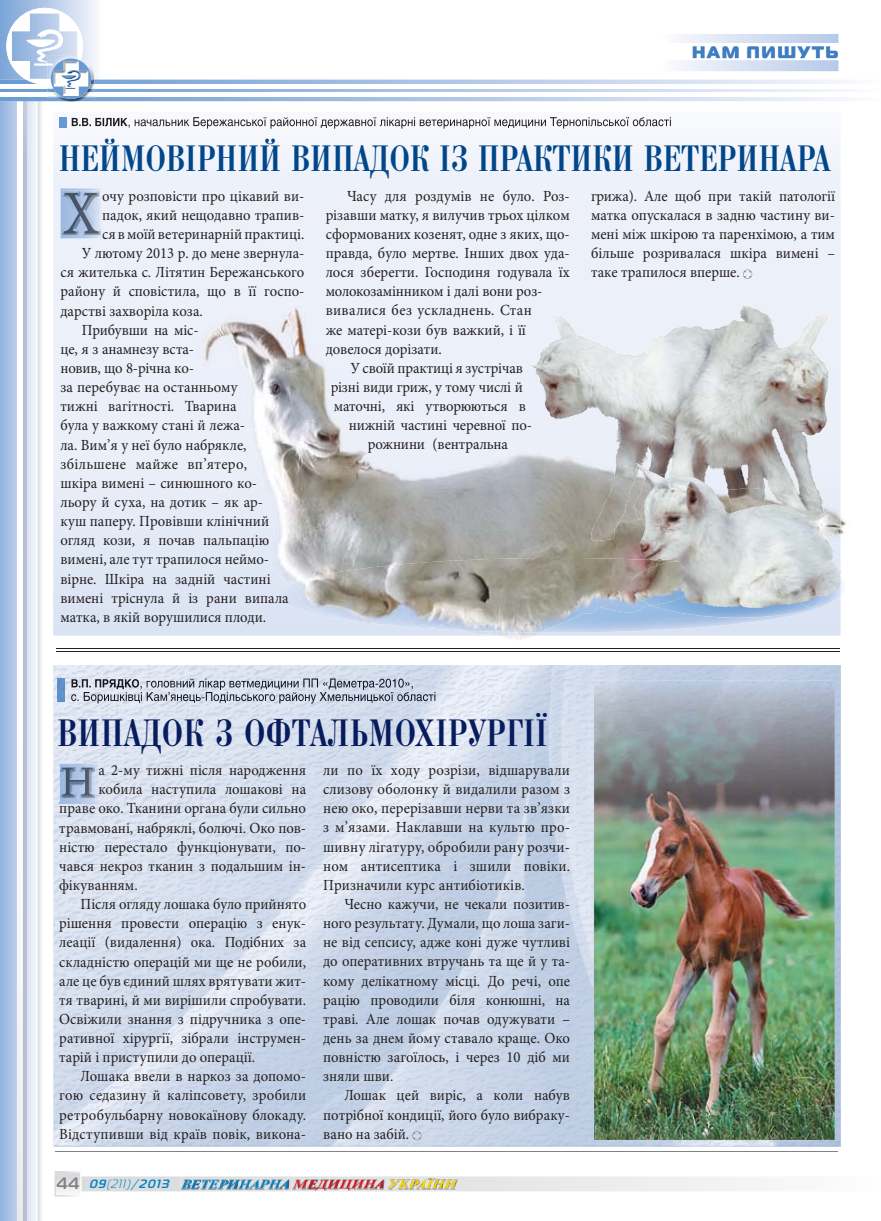
<style>
.page{position:relative;width:881px;height:1221px;background:#fff}
.page>*{position:absolute;margin:0;border:0;box-sizing:border-box;transform-origin:0 0}
.t1{font:40.5px "Bodoni Cond C";letter-spacing:.03em;color:#071c5d}
.t2{font:39px "Bodoni Cond C";letter-spacing:.02em;color:#004689}
.t3{font:16.5px "Magistral Black C";letter-spacing:.1em;color:#659ad2}
.t4{font:15.45px/19.2px "Minion Pro";color:#231f20;text-align:justify;scale:.95 1}
.t5{font:15.45px "Minion Pro";letter-spacing:.02em;color:#231f20;scale:.95 1}
.t6{font:italic 700 12px "Magistral C";color:#0082c4}
.s1{font-style:normal;font-size:16.5px;color:#808285}
.s2{font-weight:400}
</style>
<div class="page">
<img style="left:0;top:0;width:846px;height:1220px">
<img style="left:635px;top:463px;width:29px;height:97px">
<p class="t3" style="left:691px;top:42px;width:148px">НАМ ПИШУТЬ</p>
<h2 class="t2" style="left:59px;top:138px;width:771px">НЕЙМОВІРНИЙ ВИПАДОК ІЗ ПРАКТИКИ ВЕТЕРИНАРА</h2>
<p class="t4" style="left:102px;top:186px;width:214px">очу розповісти про цікавий ви-</p>
<p class="t4" style="left:102px;top:205px;width:214px">падок, який нещодавно трапив-</p>
<p class="t4" style="left:102px;top:224px;width:214px">ся в моїй ветеринарній практиці.</p>
<p class="t4" style="left:82px;top:244px;width:236px">У лютому 2013 р. до мене звернула-</p>
<p class="t4" style="left:60px;top:263px;width:258px">ся жителька с. Літятин Бережанського</p>
<p class="t4" style="left:60px;top:282px;width:258px">району й сповістила, що в її гос по-</p>
<p class="t4" style="left:60px;top:301px;width:151px">дарстві захворіла коза.</p>
<p class="t4" style="left:82px;top:320px;width:124px">Прибувши на міс-</p>
<p class="t4" style="left:60px;top:339px;width:142px">це, я з анамнезу вста-</p>
<p class="t4" style="left:60px;top:358px;width:142px">новив, що 8-річна ко-</p>
<p class="t4" style="left:60px;top:378px;width:188px">за перебуває на останньому</p>
<p class="t4" style="left:60px;top:397px;width:187px">тижні вагітності. Тварина</p>
<p class="t4" style="left:60px;top:416px;width:196px">була у важкому стані й лежа-</p>
<p class="t4" style="left:60px;top:435px;width:197px">ла. Вим’я у неї було набрякле,</p>
<p class="t5" style="left:60px;top:453px;width:198px">збільшене майже вп’ятеро,</p>
<p class="t4" style="left:60px;top:473px;width:208px">шкіра вимені – синюшного ко-</p>
<p class="t4" style="left:60px;top:492px;width:215px">льору й суха, на дотик – як ар-</p>
<p class="t4" style="left:60px;top:511px;width:221px">куш паперу. Провівши клінічний</p>
<p class="t4" style="left:60px;top:531px;width:221px">огляд кози, я почав пальпацію</p>
<p class="t4" style="left:60px;top:550px;width:221px">вимені, але тут трапилося неймо-</p>
<p class="t4" style="left:60px;top:569px;width:223px">вірне. Шкіра на задній частині</p>
<p class="t4" style="left:60px;top:588px;width:241px">вимені тріснула й із рани випала</p>
<p class="t4" style="left:60px;top:607px;width:218px">матка, в якій ворушилися плоди.</p>
<p class="t4" style="left:347px;top:186px;width:236px">Часу для роздумів не було. Роз-</p>
<p class="t4" style="left:325px;top:205px;width:258px">різавши матку, я вилучив трьох цілком</p>
<p class="t4" style="left:325px;top:224px;width:258px">сформованих козенят, одне з яких, що-</p>
<p class="t4" style="left:325px;top:243px;width:258px">правда, було мертве. Інших двох уда-</p>
<p class="t4" style="left:325px;top:263px;width:258px">лося зберегти. Господиня годувала їх</p>
<p class="t4" style="left:325px;top:282px;width:229px">молокозамінником і далі вони роз-</p>
<p class="t5" style="left:325px;top:300px;width:218px">вивалися без ускладнень. Стан</p>
<p class="t4" style="left:325px;top:320px;width:212px">же матері-кози був важкий, і її</p>
<p class="t4" style="left:325px;top:339px;width:124px">довелося дорізати.</p>
<p class="t4" style="left:350px;top:358px;width:183px">У своїй практиці я зустрічав</p>
<p class="t4" style="left:330px;top:377px;width:204px">різні види гриж, у тому числі й</p>
<p class="t4" style="left:333px;top:396px;width:204px">маточні, які утворюються в</p>
<p class="t4" style="left:348px;top:416px;width:194px">нижній частині черевної по-</p>
<p class="t4" style="left:367px;top:435px;width:149px">рожнини (вентральна</p>
<p class="t4" style="left:590px;top:186px;width:258px">грижа). Але щоб при такій патології матка опускалася в задню частину ви&shy;мені між шкірою та паренхімою, а тим більше розривалася шкіра вимені – таке трапилося вперше.</p>
<h1 class="t1" style="left:57px;top:711px;width:490px">ВИПАДОК З ОФТАЛЬМОХІРУРГІЇ</h1>
<p class="t4" style="left:98px;top:760px;width:220px">а 2-му тижні після народження</p>
<p class="t4" style="left:98px;top:779px;width:220px">кобила наступила лошакові на</p>
<p class="t4" style="left:59px;top:799px;width:261px">праве око. Тканини органа були сильно</p>
<p class="t4" style="left:59px;top:818px;width:261px">травмовані, набряклі, болючі. Око пов-</p>
<p class="t4" style="left:59px;top:837px;width:261px">ністю перестало функціонувати, по-</p>
<p class="t4" style="left:59px;top:856px;width:261px">чався некроз тканин з подальшим ін-</p>
<p class="t4" style="left:59px;top:875px;width:84px">фікуванням.</p>
<p class="t4" style="left:81px;top:894px;width:239px">Після огляду лошака було прийнято</p>
<p class="t4" style="left:59px;top:913px;width:261px">рішення провести операцію з енук-</p>
<p class="t4" style="left:59px;top:932px;width:261px">леації (видалення) ока. Подібних за</p>
<p class="t4" style="left:59px;top:952px;width:261px">складністю операцій ми ще не робили,</p>
<p class="t4" style="left:59px;top:971px;width:261px">але це був єдиний шлях врятувати жит-</p>
<p class="t4" style="left:59px;top:990px;width:261px">тя тварині, й ми вирішили спробувати.</p>
<p class="t4" style="left:59px;top:1009px;width:261px">Освіжили знання з підручника з опе-</p>
<p class="t4" style="left:59px;top:1028px;width:261px">ративної хірургії, зібрали інструмен-</p>
<p class="t4" style="left:59px;top:1047px;width:208px">тарій і приступили до операції.</p>
<p class="t4" style="left:81px;top:1066px;width:239px">Лошака ввели в наркоз за допомо-</p>
<p class="t4" style="left:59px;top:1085px;width:261px">гою седазину й каліпсовету, зробили</p>
<p class="t4" style="left:59px;top:1105px;width:261px">ретробульбарну новокаїнову блокаду.</p>
<p class="t4" style="left:59px;top:1124px;width:261px">Відступивши від країв повік, викона-</p>
<p class="t6" style="left:57px;top:1176px;width:117px"><span class="s1">4 4</span> 09<span class="s2">(2 11)</span>/2013</p>
<p class="t4" style="left:323px;top:760px;width:261px">ли по їх ходу розрізи, відшарували слизову оболонку й видалили разом з нею око, перерізавши нерви та зв’язки з м’язами. Наклавши на культю про&shy;шивну лігатуру, обробили рану розчи&shy;ном антисептика і зшили повіки.<br>Призначили курс антибіотиків.</p>
<p class="t4" style="left:323px;top:894px;width:261px;text-indent:21px">Чесно кажучи, не чекали позитив&shy;ного результату. Думали, що лоша заги&shy;не від сепсису, адже коні дуже чутливі до оперативних втручань та ще й у та&shy;кому делікатному місці. До речі, опе рацію проводили біля конюшні, на траві. Але лошак почав одужувати – день за днем йому ставало краще. Око повністю загоїлось, і через 10 діб ми зняли шви.</p>
<p class="t4" style="left:323px;top:1085px;width:261px;text-indent:21px">Лошак цей виріс, а коли набув потрібної кондиції, його було вибраку&shy;вано на забій.</p>
</div>
